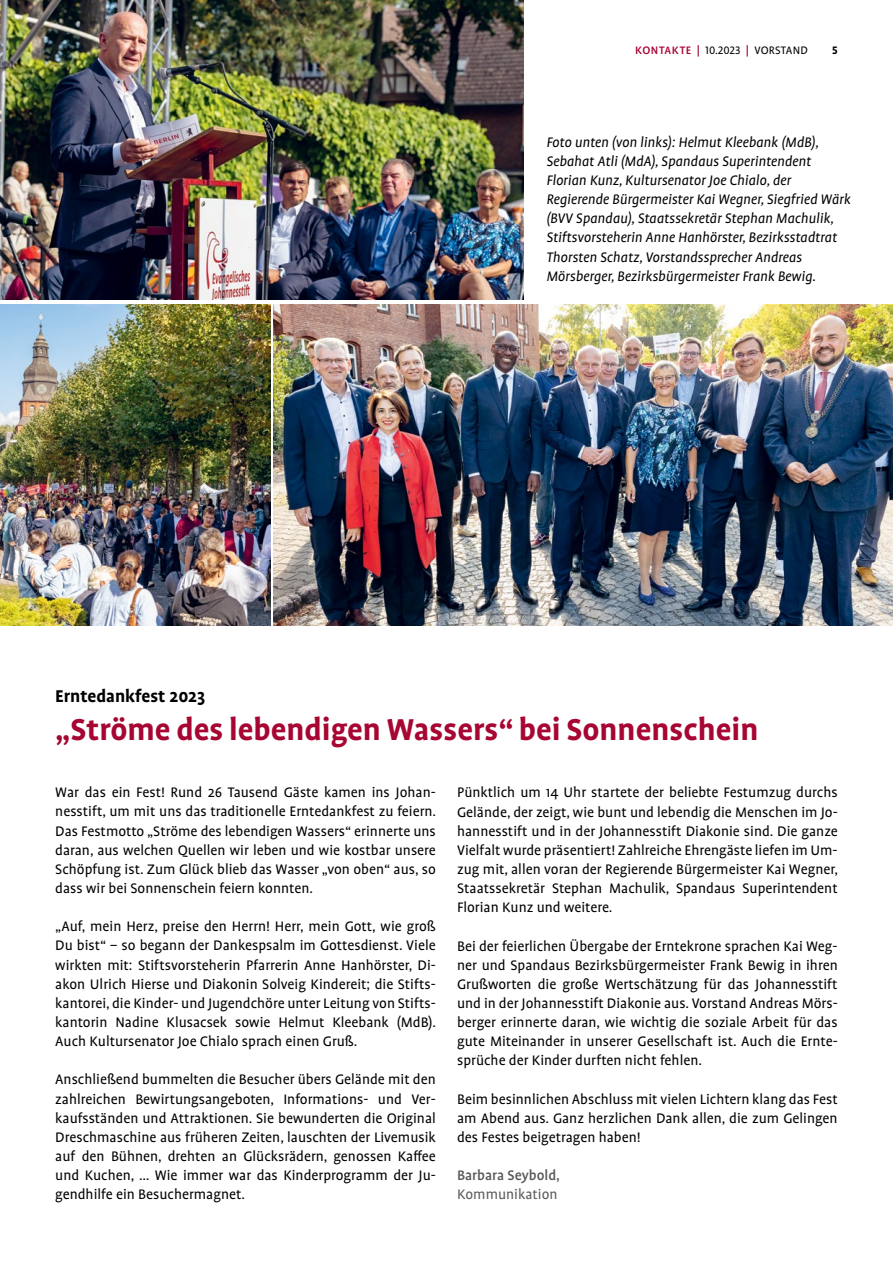
<style>
.page{position:relative;width:893px;height:1263px;background:#fff}
.page>*{position:absolute;margin:0;border:0;box-sizing:border-box;transform-origin:0 0}
.t1{font:700 34.5px "EJS Profile Pro";color:#a70532}
.t2{font:700 19.5px "EJS Profile Pro";color:#000}
.t3{font:15.75px/19.2px "EJS Profile Pro";color:#000;text-align:justify}
.t4{font:italic 15.75px/19.2px "EJS Profile Pro";letter-spacing:-.005em;color:#000}
.t5{font:500 15.75px "EJS Profile Pro";color:#58595b}
.t6{font:15.75px "EJS Profile Pro";color:#58595b}
.t7{font:12.3px "EJS Profile Pro";letter-spacing:.01em;color:#000}
.t8{font:700 12.3px "EJS Profile Pro";color:#000}
.s1{font-weight:500;color:#a70532}
</style>
<div class="page">
<img style="left:0;top:0;width:523px;height:300px">
<img style="left:0;top:304px;width:270px;height:321px">
<img style="left:274px;top:304px;width:619px;height:321px">
<p class="t7" style="left:635px;top:43px;width:174px"><span class="s1">KONTAKTE |</span> 10.2023 <span class="s1">|</span> VORSTAND</p>
<p class="t8" style="left:832px;top:43px;width:7px">5</p>
<p class="t4" style="left:546px;top:132px;width:306px">Foto unten (von links): Helmut Kleebank (MdB), Sebahat Atli (MdA), Spandaus Superintendent Florian Kunz, Kultursenator Joe Chialo, der Regierende Bürgermeister Kai Wegner, Siegfried Wärk (BVV Spandau), Staatssekretär Stephan Machulik, Stiftsvorsteherin Anne Hanhörster, Bezirksstadtrat Thorsten Schatz, Vorstandssprecher Andreas Mörsberger, Bezirksbürgermeister Frank Bewig.</p>
<p class="t2" style="left:55px;top:684px;width:151px">Erntedankfest 2023</p>
<h1 class="t1" style="left:55px;top:709px;width:705px">„Ströme des lebendigen Wassers“ bei Sonnenschein</h1>
<p class="t3" style="left:55px;top:783px;width:382px">War das ein Fest! Rund 26 Tausend Gäste kamen ins Johan&shy;nesstift, um mit uns das traditionelle Erntedankfest zu feiern.<br>Das Festmotto „Ströme des lebendigen Wassers“ erinnerte uns daran, aus welchen Quellen wir leben und wie kostbar unsere Schöpfung ist. Zum Glück blieb das Wasser „von oben“ aus, so dass wir bei Sonnenschein feiern konnten.</p>
<p class="t3" style="left:55px;top:917px;width:382px">„Auf, mein Herz, preise den Herrn! Herr, mein Gott, wie groß Du bist“ – so begann der Dankespsalm im Gottesdienst. Viele wirkten mit: Stiftsvorsteherin Pfarrerin Anne Hanhörster, Di&shy;akon Ulrich Hierse und Diakonin Solveig Kindereit; die Stifts&shy;kantorei, die Kinder- und Jugendchöre unter Leitung von Stifts&shy;kantorin Nadine Klusacsek sowie Helmut Kleebank (MdB).<br>Auch Kultursenator Joe Chialo sprach einen Gruß.</p>
<p class="t3" style="left:55px;top:1070px;width:382px">Anschließend bummelten die Besucher übers Gelände mit den zahlreichen Bewirtungsangeboten, Informations- und Ver&shy;kaufsständen und Attraktionen. Sie bewunderten die Original Dreschmaschine aus früheren Zeiten, lauschten der Livemusik auf den Bühnen, drehten an Glücksrädern, genossen Kaffee und Kuchen, … Wie immer war das Kinderprogramm der Ju&shy;gendhilfe ein Besuchermagnet.</p>
<p class="t3" style="left:457px;top:783px;width:382px">Pünktlich um 14 Uhr startete der beliebte Festumzug durchs Gelände, der zeigt, wie bunt und lebendig die Menschen im Jo&shy;hannesstift und in der Johannesstift Diakonie sind. Die ganze Vielfalt wurde präsentiert! Zahlreiche Ehrengäste liefen im Um&shy;zug mit, allen voran der Regierende Bürgermeister Kai Wegner, Staatssekretär Stephan Machulik, Spandaus Superintendent Florian Kunz und weitere.</p>
<p class="t3" style="left:457px;top:937px;width:382px">Bei der feierlichen Übergabe der Erntekrone sprachen Kai Weg&shy;ner und Spandaus Bezirksbürgermeister Frank Bewig in ihren Grußworten die große Wertschätzung für das Johannesstift und in der Johannesstift Diakonie aus. Vorstand Andreas Mörs&shy;berger erinnerte daran, wie wichtig die soziale Arbeit für das gute Miteinander in unserer Gesellschaft ist. Auch die Ernte&shy;sprüche der Kinder durften nicht fehlen.</p>
<p class="t3" style="left:457px;top:1090px;width:382px">Beim besinnlichen Abschluss mit vielen Lichtern klang das Fest am Abend aus. Ganz herzlichen Dank allen, die zum Gelingen des Festes beigetragen haben!</p>
<p class="t5" style="left:457px;top:1166px;width:104px">Barbara Seybold,</p>
<p class="t6" style="left:457px;top:1186px;width:102px">Kommunikation</p>
</div>
